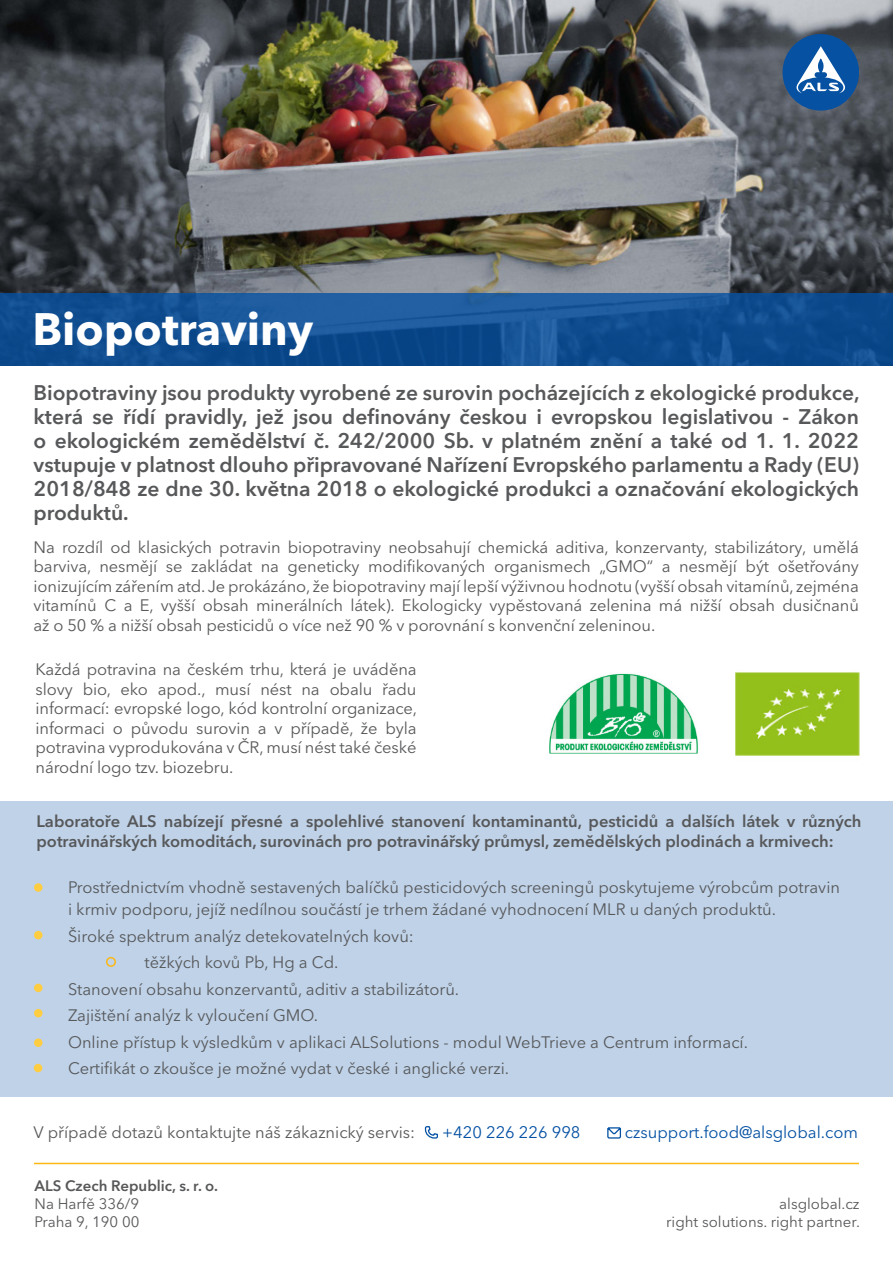
<style>
.page{position:relative;width:893px;height:1263px;background:#fff}
.page>*{position:absolute;margin:0;border:0;box-sizing:border-box;transform-origin:0 0}
.NADPIS_LETÁKU{font:700 45px "Avenir Next LT Pro";color:#fff}
.Text_rámeček{font:600 21px/24px "Avenir Next LT Pro";color:#57585a;text-align:justify}
.Text_rámeček-2{font:16.5px/19.5px "Avenir Next LT Pro";letter-spacing:-.005em;color:#57585a;text-align:justify}
.Odražený_text{font:16.5px "Avenir Next LT Pro";color:#57585a}
.Text_rámeček-3{font:600 16.5px/19.5px "Avenir Next LT Pro";color:#57585a}
.t1{font:16.5px "Avenir Next LT Pro";color:#0551a3}
.Kontakt_pod_čarou{font:15px "Avenir Next LT Pro";color:#57585a}
.t2{font:600 15px "Avenir Next LT Pro";color:#57585a}
</style>
<div class="page">
<img style="left:0;top:0;width:893px;height:366px">
<div style="left:0;top:801px;width:893px;height:296px;background:#bfd2e8"></div>
<svg style="left:0;top:293px;width:893px;height:72px;background:#124f92"></svg>
<div style="left:783px;top:34px;width:76px;height:77px;background:#0651a2;border-radius:50%"></div>
<svg style="left:796px;top:46px;width:49px;height:47px"></svg>
<img style="left:735px;top:672px;width:125px;height:84px">
<img style="left:550px;top:673px;width:149px;height:81px">
<hr style="left:34px;top:1163px;width:825px;height:1px;background:#fcb814">
<div style="left:34px;top:883px;width:9px;height:9px;background:#ffcd42;border-radius:50%"></div>
<div style="left:34px;top:931px;width:9px;height:8px;background:#ffcd42;border-radius:50%"></div>
<div style="left:106px;top:957px;width:10px;height:10px;border:2px solid #fcb814;border-radius:50%"></div>
<div style="left:34px;top:984px;width:9px;height:8px;background:#ffcd42;border-radius:50%"></div>
<div style="left:34px;top:1009px;width:9px;height:8px;background:#ffcd42;border-radius:50%"></div>
<div style="left:34px;top:1038px;width:9px;height:9px;background:#ffcd42;border-radius:50%"></div>
<svg style="left:424px;top:1126px;width:14px;height:13px"></svg>
<svg style="left:607px;top:1127px;width:15px;height:12px"></svg>
<div style="left:34px;top:1064px;width:8px;height:8px;background:#ffcd42;border-radius:50%"></div>
<p class="NADPIS_LETÁKU" style="left:32px;top:302px;width:283px">Biopotraviny</p>
<p class="Text_rámeček" style="left:34px;top:380px;width:827px">Biopotraviny jsou produkty vyrobené ze surovin pocházejících z ekologické produkce, která se řídí pravidly, jež jsou definovány českou i evropskou legislativou - Zákon o ekologickém zemědělství č. 242/2000 Sb. v platném znění a také od 1. 1. 2022 vstupuje v platnost dlouho připravované Nařízení Evropského parlamentu a Rady (EU)<br>2018/848 ze dne 30. května 2018 o ekologické produkci a označování ekologických produktů.</p>
<p class="Text_rámeček-2" style="left:34px;top:537px;width:827px">Na rozdíl od klasických potravin biopotraviny neobsahují chemická aditiva, konzervanty, stabilizátory, umělá barviva, nesmějí se zakládat na geneticky modifikovaných organismech „GMO“ a nesmějí být ošetřovány ionizujícím zářením atd. Je prokázáno, že biopotraviny mají lepší výživnou hodnotu (vyšší obsah vitamínů, zejména vitamínů C a E, vyšší obsah minerálních látek). Ekologicky vypěstovaná zelenina má nižší obsah dusičnanů až o 50 % a nižší obsah pesticidů o více než 90 % v porovnání s konvenční zeleninou.</p>
<p class="Text_rámeček-2" style="left:36px;top:660px;width:383px">Každá potravina na českém trhu, která je uváděna slovy bio, eko apod., musí nést na obalu řadu informací: evropské logo, kód kontrolní organizace, informaci o původu surovin a v případě, že byla potravina vyprodukována v ČR, musí nést také české národní logo tzv. biozebru.</p>
<p class="Text_rámeček-3" style="left:36px;top:812px;width:826px">Laboratoře ALS nabízejí přesné a spolehlivé stanovení kontaminantů, pesticidů a dalších látek v různých potravinářských komoditách, surovinách pro potravinářský průmysl, zemědělských plodinách a krmivech:</p>
<p class="Odražený_text" style="left:68px;top:877px;width:774px">Prostřednictvím vhodně sestavených balíčků pesticidových screeningů poskytujeme výrobcům potravin</p>
<p class="Odražený_text" style="left:68px;top:899px;width:710px">i krmiv podporu, jejíž nedílnou součástí je trhem žádané vyhodnocení MLR u daných produktů.</p>
<p class="Odražený_text" style="left:68px;top:926px;width:347px">Široké spektrum analýz detekovatelných kovů:</p>
<p class="Odražený_text" style="left:144px;top:952px;width:196px">těžkých kovů Pb, Hg a Cd.</p>
<p class="Odražený_text" style="left:68px;top:979px;width:393px">Stanovení obsahu konzervantů, aditiv a stabilizátorů.</p>
<p class="Odražený_text" style="left:68px;top:1005px;width:251px">Zajištění analýz k vyloučení GMO.</p>
<p class="Odražený_text" style="left:68px;top:1032px;width:681px">Online přístup k výsledkům v aplikaci ALSolutions - modul WebTrieve a Centrum informací.</p>
<p class="Odražený_text" style="left:68px;top:1058px;width:443px">Certifikát o zkoušce je možné vydat v české i anglické verzi.</p>
<p class="Text_rámeček-2" style="left:34px;top:1122px;width:383px">V případě dotazů kontaktujte náš zákaznický servis:</p>
<p class="t1" style="left:442px;top:1122px;width:140px">+420 226 226 998</p>
<p class="t1" style="left:625px;top:1122px;width:235px">czsupport.food@alsglobal.com</p>
<p class="t2" style="left:35px;top:1176px;width:185px">ALS Czech Republic, s. r. o.</p>
<p class="Kontakt_pod_čarou" style="left:35px;top:1194px;width:106px">Na Harfě 336/9</p>
<p class="Kontakt_pod_čarou" style="left:35px;top:1212px;width:106px">Praha 9, 190 00</p>
<p class="Kontakt_pod_čarou" style="left:779px;top:1194px;width:82px">alsglobal.cz</p>
<p class="Kontakt_pod_čarou" style="left:666px;top:1212px;width:195px">right solutions. right partner.</p>
</div>
